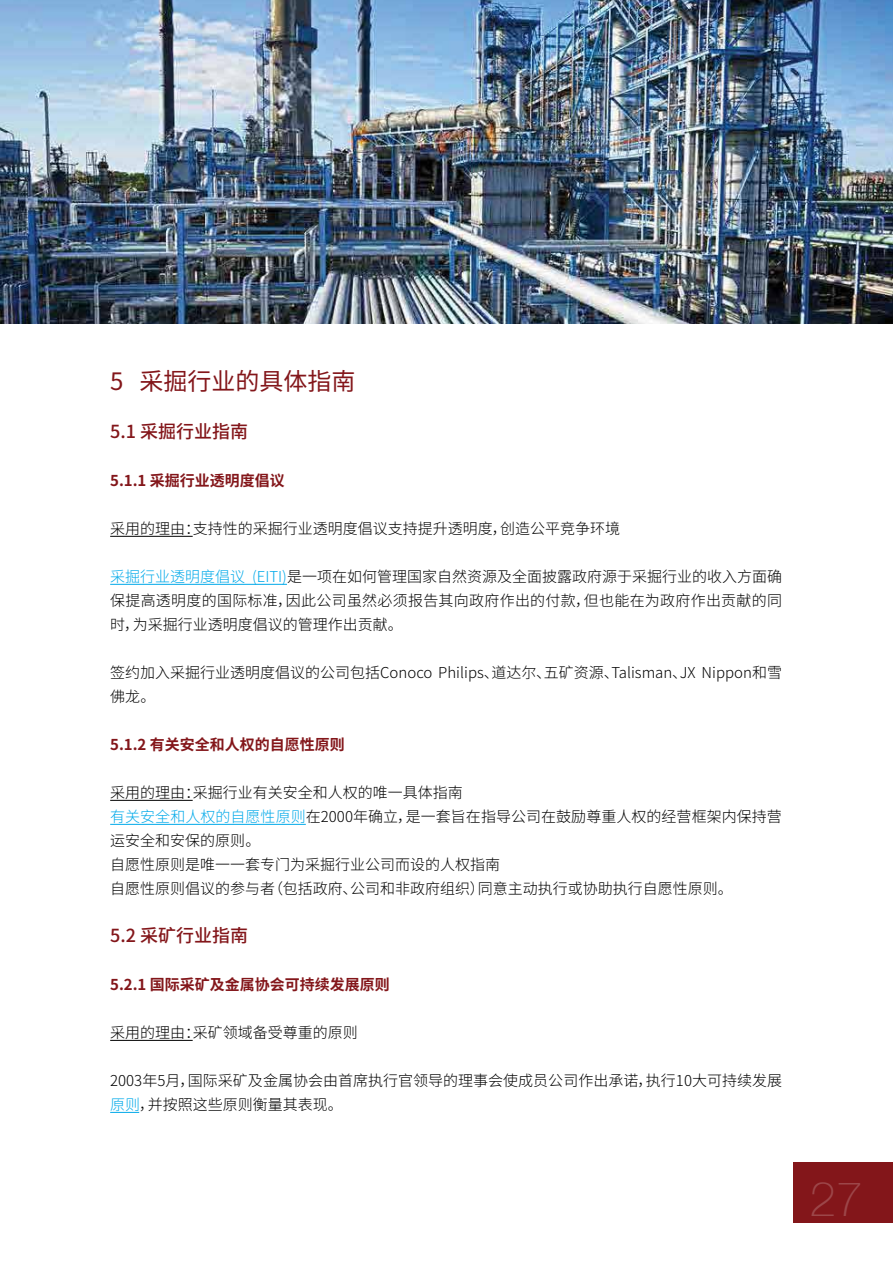
<style>
.page{position:relative;width:893px;height:1263px;background:#fff}
.page>*{position:absolute;margin:0;border:0;box-sizing:border-box;transform-origin:0 0}
.t1{font:100 48px "Helvetica Neue";color:#9c4649}
.t2{font:24px "Noto Sans CJ Ksc";color:#83161a}
.t3{font:500 18px "Noto Sans CJ Ksc";color:#83161a}
.t4{font:300 15px/24px "Noto Sans CJ Ksc";color:#000}
.t5{font:700 15px "Noto Sans CJ Ksc";color:#83161a}
.s1{color:#00a9e9}
</style>
<div class="page">
<div style="left:793px;top:1162px;width:100px;height:60px;background:#83161a"></div>
<img style="left:0;top:0;width:893px;height:323px">
<hr style="left:110px;top:536px;width:83px;height:1px;background:#000">
<hr style="left:110px;top:584px;width:177px;height:1px;background:#00a9e9">
<hr style="left:110px;top:800px;width:83px;height:1px;background:#000">
<hr style="left:110px;top:824px;width:196px;height:1px;background:#00a9e9">
<hr style="left:110px;top:1040px;width:83px;height:1px;background:#000">
<svg style="left:110px;top:1112px;width:29px;height:1px"></svg>
<h2 class="t2" style="left:110px;top:368px;width:247px">5 采掘行业的具体指南</h2>
<p class="t3" style="left:110px;top:421px;width:139px">5.1 采掘行业指南</p>
<p class="t5" style="left:110px;top:472px;width:176px">5.1.1 采掘行业透明度倡议</p>
<p class="t4" style="left:110px;top:517px;width:511px">采用的理由：支持性的采掘行业透明度倡议支持提升透明度，创造公平竞争环境</p>
<p class="t4" style="left:110px;top:565px;width:673px;text-align:justify"><span class="s1">采掘行业透明度倡议 (EITI)</span>是一项在如何管理国家自然资源及全面披露政府源于采掘行业的收入方面确保提高透明度的国际标准，因此公司虽然必须报告其向政府作出的付款，但也能在为政府作出贡献的同时，为采掘行业透明度倡议的管理作出贡献。</p>
<p class="t4" style="left:110px;top:661px;width:673px">签约加入采掘行业透明度倡议的公司包括Conoco Philips、道达尔、五矿资源、Talisman、JX Nippon和雪佛龙。</p>
<p class="t5" style="left:110px;top:736px;width:236px">5.1.2 有关安全和人权的自愿性原则</p>
<p class="t4" style="left:110px;top:781px;width:673px">采用的理由：采掘行业有关安全和人权的唯一具体指南<br><span class="s1">有关安全和人权的自愿性原则</span>在2000年确立，是一套旨在指导公司在鼓励尊重人权的经营框架内保持营运安全和安保的原则。<br>自愿性原则是唯一一套专门为采掘行业公司而设的人权指南<br>自愿性原则倡议的参与者（包括政府、公司和非政府组织）同意主动执行或协助执行自愿性原则。</p>
<p class="t3" style="left:110px;top:925px;width:139px">5.2 采矿行业指南</p>
<p class="t5" style="left:110px;top:976px;width:281px">5.2.1 国际采矿及金属协会可持续发展原则</p>
<p class="t4" style="left:110px;top:1021px;width:249px">采用的理由：采矿领域备受尊重的原则</p>
<p class="t4" style="left:110px;top:1069px;width:673px">2003年5月，国际采矿及金属协会由首席执行官领导的理事会使成员公司作出承诺，执行10大可持续发展<span class="s1">原则</span>，并按照这些原则衡量其表现。</p>
<h1 class="t1" style="left:809px;top:1162px;width:55px">27</h1>
</div>
